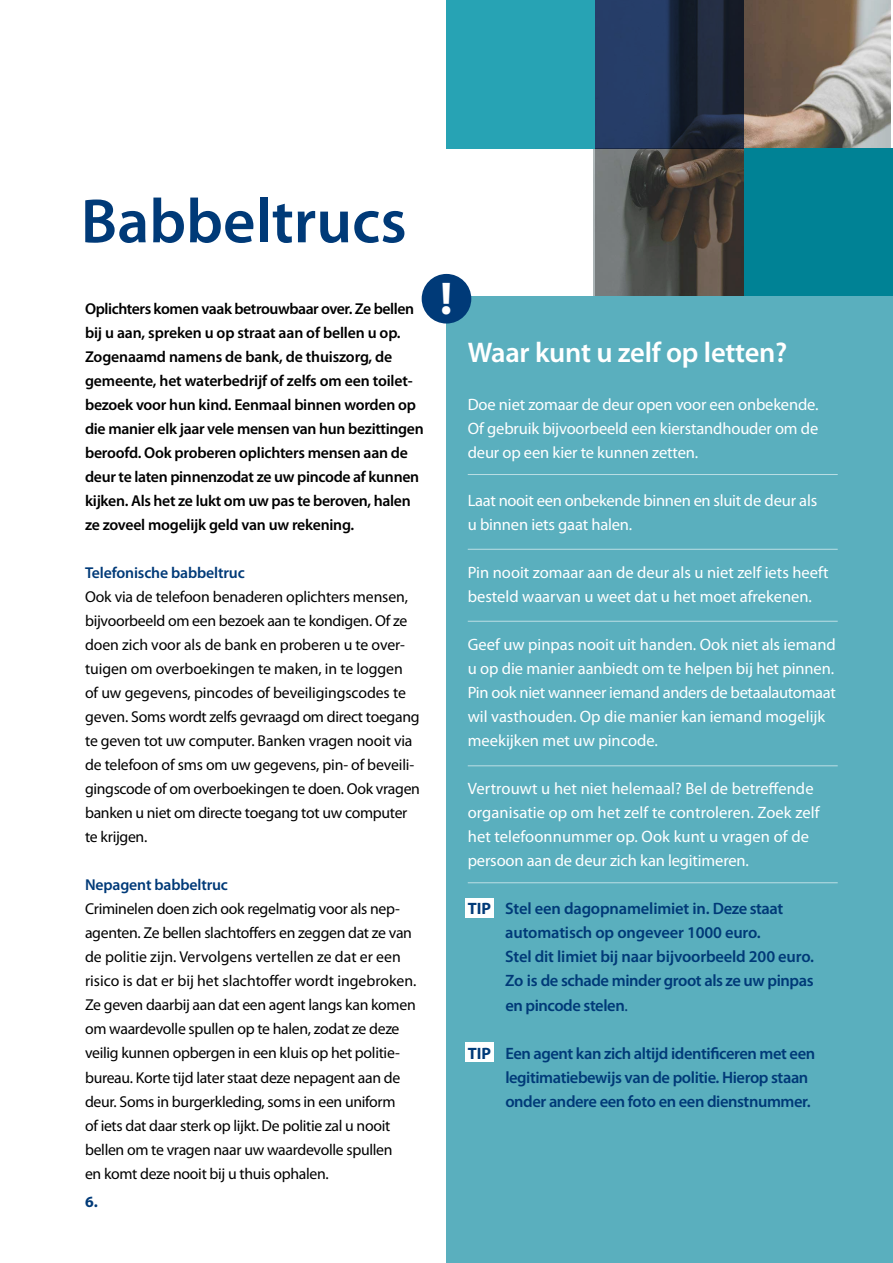
<style>
.page{position:relative;width:893px;height:1263px;background:#fff}
.page>*{position:absolute;margin:0;border:0;box-sizing:border-box;transform-origin:0 0}
.t1{font:600 63px "Myriad Pro";color:#003a78}
.t2{font:700 46.2px "Myriad Pro";color:#fff}
.t3{font:600 28.5px "Myriad Pro";letter-spacing:-.01em;color:#fff}
.t4{font:16.5px/24px "Myriad Pro";color:#fff}
.t5{font:600 16.5px/24px "Myriad Pro";letter-spacing:-.025em;color:#003a78}
.t6{font:16.5px/24px "Myriad Pro";letter-spacing:-.02em;color:#fff}
.t7{font:15.75px/24px "Myriad Pro";letter-spacing:-.02em;color:#000}
.t8{font:600 15.75px/24px "Myriad Pro";letter-spacing:-.02em;color:#000}
.t9{font:600 15.75px "Myriad Pro";letter-spacing:-.01em;color:#003a78}
.t10{font:700 15.6px "Myriad Pro";color:#003a78}
.s1{font-weight:700}
.s2{font-weight:400}
</style>
<div class="page">
<img style="left:593px;top:0;width:298px;height:297px">
<div style="left:446px;top:0;width:149px;height:149px;background:#27a3b4"></div>
<div style="left:744px;top:148px;width:149px;height:149px;background:#008295"></div>
<svg style="left:595px;top:0;width:149px;height:148px;background:#1f2f4c"></svg>
<svg style="left:595px;top:148px;width:149px;height:149px;background:#514e49"></svg>
<div style="left:446px;top:297px;width:447px;height:966px;background:#5aafbe"></div>
<div style="left:422px;top:274px;width:49px;height:50px;background:#003a78;border-radius:50%"></div>
<hr style="left:468px;top:621px;width:370px;height:1px;background:#fff">
<hr style="left:468px;top:765px;width:370px;height:1px;background:#fff">
<hr style="left:468px;top:882px;width:370px;height:1px;background:#fff">
<hr style="left:468px;top:474px;width:370px;height:1px;background:#fff">
<hr style="left:468px;top:549px;width:370px;height:1px;background:#fff">
<div style="left:466px;top:898px;width:28px;height:19px;background:#fff"></div>
<div style="left:466px;top:1043px;width:28px;height:19px;background:#fff"></div>
<h1 class="t1" style="left:81px;top:181px;width:327px">Babbeltrucs</h1>
<p class="t8" style="left:85px;top:297px;width:340px">Oplichters komen vaak betrouwbaar over. Ze bellen bij u aan, spreken u op straat aan of bellen u op.<br>Zogenaamd namens de bank, de thuiszorg, de gemeente, het waterbedrijf of zelfs om een toilet&shy;bezoek voor hun kind. Eenmaal binnen worden op die manier elk jaar vele mensen van hun bezittingen beroofd. Ook proberen oplichters mensen aan de deur te laten pinnenzodat ze uw pincode af kunnen kijken. Als het ze lukt om uw pas te beroven, halen ze zoveel mogelijk geld van uw rekening.</p>
<p class="t9" style="left:85px;top:563px;width:161px">Telefonische babbeltruc</p>
<p class="t7" style="left:85px;top:585px;width:336px">Ook via de telefoon benaderen oplichters mensen, bijvoorbeeld om een bezoek aan te kondigen. Of ze doen zich voor als de bank en proberen u te over&shy;tuigen om overboekingen te maken, in te loggen<br>of uw gegevens, pincodes of beveiligingscodes te geven. Soms wordt zelfs gevraagd om direct toegang te geven tot uw computer. Banken vragen nooit via de telefoon of sms om uw gegevens, pin- of beveili&shy;gingscode of om overboekingen te doen. Ook vragen banken u niet om directe toegang tot uw computer te krijgen.</p>
<p class="t9" style="left:85px;top:875px;width:145px">Nepagent babbeltruc</p>
<p class="t7" style="left:85px;top:897px;width:333px">Criminelen doen zich ook regelmatig voor als nep&shy;agenten. Ze bellen slachtoffers en zeggen dat ze van de politie zijn. Vervolgens vertellen ze dat er een risico is dat er bij het slachtoffer wordt ingebroken.<br>Ze geven daarbij aan dat een agent langs kan komen om waardevolle spullen op te halen, zodat ze deze veilig kunnen opbergen in een kluis op het politie&shy;bureau. Korte tijd later staat deze nepagent aan de deur. Soms in burgerkleding, soms in een uniform<br>of iets dat daar sterk op lijkt. De politie zal u nooit bellen om te vragen naar uw waardevolle spullen<br>en komt deze nooit bij u thuis ophalen.</p>
<p class="t10" style="left:85px;top:1191px;width:14px">6.</p>
<h2 class="t2" style="left:440px;top:268px;width:14px">!</h2>
<h3 class="t3" style="left:468px;top:334px;width:321px">Waar kunt u zelf op letten?</h3>
<p class="t4" style="left:468px;top:392px;width:352px;text-align:justify">Doe niet zomaar de deur open voor een onbekende.<br>Of gebruik bijvoorbeeld een kierstandhouder om de deur op een kier te kunnen zetten.</p>
<p class="t6" style="left:468px;top:488px;width:351px">Laat nooit een onbekende binnen en sluit de deur als u binnen iets gaat halen.</p>
<p class="t4" style="left:468px;top:560px;width:362px">Pin nooit zomaar aan de deur als u niet zelf iets heeft besteld waarvan u weet dat u het moet afrekenen.</p>
<p class="t4" style="left:468px;top:633px;width:370px">Geef uw pinpas nooit uit handen. Ook niet als iemand u op die manier aanbiedt om te helpen bij het pinnen.<br>Pin ook niet wanneer iemand anders de betaalautomaat wil vasthouden. Op die manier kan iemand mogelijk meekijken met uw pincode.</p>
<p class="t4" style="left:468px;top:777px;width:353px">Vertrouwt u het niet helemaal? Bel de betreffende organisatie op om het zelf te controleren. Zoek zelf het telefoonnummer op. Ook kunt u vragen of de persoon aan de deur zich kan legitimeren.</p>
<p class="t5" style="left:505px;top:896px;width:310px;text-indent:-38px"><span class="s1">TIP</span> Stel een dagopnamelimiet in. Deze staat automatisch op ongeveer 1000 euro.<br>Stel dit limiet bij naar bijvoorbeeld 200 euro.<br>Zo is de schade minder groot als ze uw pinpas en pincode stelen<span class="s2">.</span></p>
<p class="t5" style="left:505px;top:1040px;width:311px;text-indent:-38px"><span class="s1">TIP</span> Een agent kan zich altijd identificeren met een legitimatiebewijs van de politie. Hierop staan onder andere een foto en een dienstnummer.</p>
</div>
